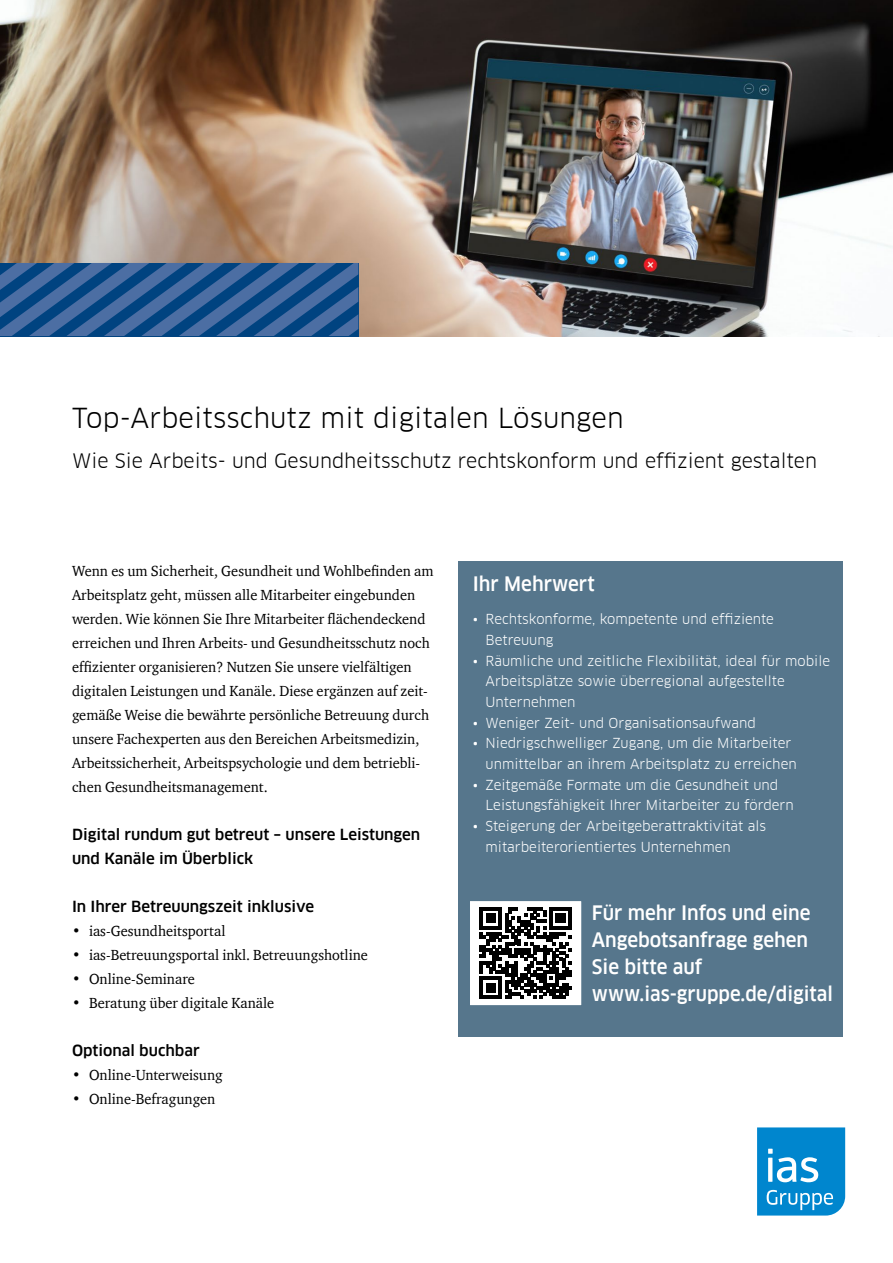
<style>
.page{position:relative;width:893px;height:1263px;background:#fff}
.page>*{position:absolute;margin:0;border:0;box-sizing:border-box;transform-origin:0 0}
.t1{font:27px "Clan Offc";letter-spacing:.005em;color:#000}
.t2{font:500 19.5px/27px "Clan Offc";color:#fff;scale:.95 1}
.t3{font:19.5px "Clan Offc";color:#000}
.t4{font:15px/24px "ITC Charter Com";color:#000;scale:.96 1}
.t5{font:500 15px/24px "Clan Offc";color:#000}
.t6{font:13.5px/20.7px "Clan Offc";color:#fff}
</style>
<div class="page">
<img style="left:0;top:0;width:893px;height:336px">
<svg style="left:757px;top:1127px;width:88px;height:88px"></svg>
<div style="left:458px;top:561px;width:385px;height:475px;background:#56768c"></div>
<svg style="left:0;top:263px;width:358px;height:73px"></svg>
<div style="left:468px;top:899px;width:115px;height:108px;background:#fff"></div>
<svg style="left:480px;top:907px;width:92px;height:92px"></svg>
<div style="left:467px;top:898px;width:117px;height:110px;border:3px solid #56768c"></div>
<h1 class="t1" style="left:72px;top:403px;width:553px">Top-Arbeitsschutz mit digitalen Lösungen</h1>
<h2 class="t3" style="left:72px;top:450px;width:746px">Wie Sie Arbeits- und Gesundheitsschutz rechtskonform und effizient gestalten</h2>
<p class="t4" style="left:72px;top:559px;width:378px">Wenn es um Sicherheit, Gesundheit und Wohlbefinden am Arbeitsplatz geht, müssen alle Mitarbeiter eingebunden werden. Wie können Sie Ihre Mitarbeiter flächendeckend erreichen und Ihren Arbeits- und Gesundheitsschutz noch effizienter organisieren? Nutzen Sie unsere vielfältigen digitalen Leistungen und Kanäle. Diese ergänzen auf zeit&shy;gemäße Weise die bewährte persönliche Betreuung durch unsere Fachexperten aus den Bereichen Arbeitsmedizin, Arbeitssicherheit, Arbeitspsychologie und dem betriebli&shy;chen Gesundheitsmanagement.</p>
<p class="t5" style="left:72px;top:823px;width:350px">Digital rundum gut betreut – unsere Leistungen und Kanäle im Überblick</p>
<p class="t5" style="left:72px;top:895px;width:244px">In Ihrer Betreuungszeit inklusive</p>
<p class="t4" style="left:72px;top:919px;width:161px">• ias-Gesundheitsportal</p>
<p class="t4" style="left:72px;top:943px;width:310px">• ias-Betreuungsportal inkl. Betreuungshotline</p>
<p class="t4" style="left:72px;top:967px;width:130px">• Online-Seminare</p>
<p class="t4" style="left:72px;top:991px;width:212px">• Beratung über digitale Kanäle</p>
<p class="t5" style="left:72px;top:1039px;width:129px">Optional buchbar</p>
<p class="t4" style="left:72px;top:1063px;width:159px">• Online-Unterweisung</p>
<p class="t4" style="left:72px;top:1087px;width:151px">• Online-Befragungen</p>
<h2 class="t2" style="left:473px;top:571px;width:130px">Ihr Mehrwert</h2>
<p class="t6" style="left:486px;top:609px;width:290px;text-indent:-13px">• Rechtskonforme, kompetente und effiziente<br>Betreuung</p>
<p class="t6" style="left:486px;top:650px;width:346px;text-indent:-13px">• Räumliche und zeitliche Flexibilität, ideal für mobile<br>Arbeitsplätze sowie überregional aufgestellte<br>Unternehmen</p>
<p class="t6" style="left:473px;top:712px;width:285px">• Weniger Zeit- und Organisationsaufwand</p>
<p class="t6" style="left:486px;top:733px;width:313px;text-indent:-13px">• Niedrigschwelliger Zugang, um die Mitarbeiter unmittelbar an ihrem Arbeitsplatz zu erreichen</p>
<p class="t6" style="left:486px;top:774px;width:310px;text-indent:-13px">• Zeitgemäße Formate um die Gesundheit und<br>Leistungsfähigkeit Ihrer Mitarbeiter zu fördern</p>
<p class="t6" style="left:486px;top:816px;width:282px;text-indent:-13px">• Steigerung der Arbeitgeberattraktivität als mitarbeiterorientiertes Unternehmen</p>
<h2 class="t2" style="left:592px;top:900px;width:255px">Für mehr Infos und eine<br>Angebotsanfrage gehen<br>Sie bitte auf www.ias-gruppe.de/digital</h2>
</div>
